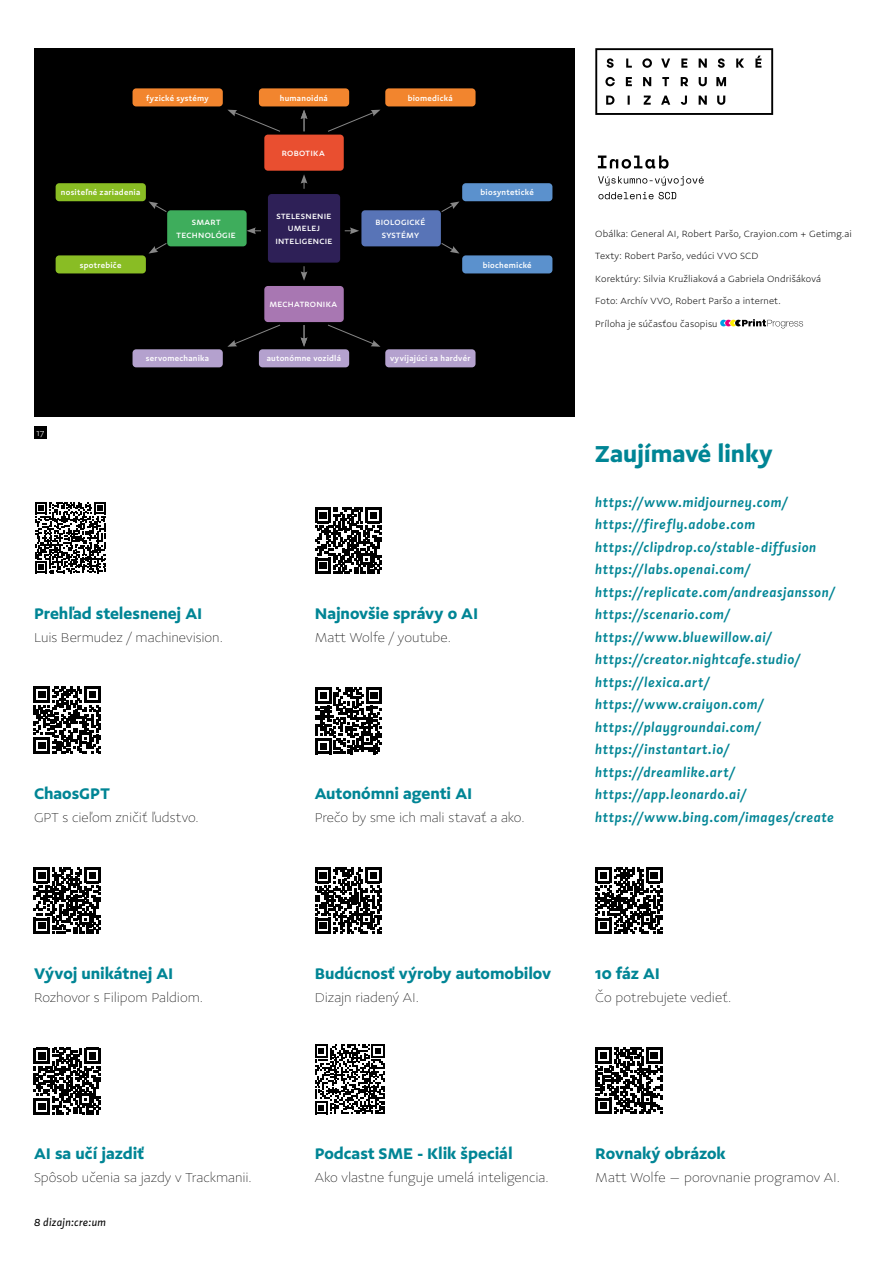
<style>
.page{position:relative;width:893px;height:1263px;background:#fff}
.page>*{position:absolute;margin:0;border:0;box-sizing:border-box;transform-origin:0 0}
.t1{font:700 27px "Doko Sans";letter-spacing:-.005em;color:#008595}
.t2{font:700 18px "Doko Sans";color:#008595}
.t3{font:italic 500 15px/22.5px "Doko Sans";letter-spacing:.04em;color:#008595}
.t4{font:100 15px "Doko Sans";color:#000}
.t5{font:italic 12px "Doko Sans";letter-spacing:.03em;color:#000}
.t6{font:300 10.5px/22.5px "Doko Sans";letter-spacing:.015em;color:#000}
.t7{font:300 10.5px "Doko Sans";color:#fff}
.t8{font:500 8.85px/12.8px "Doko Sans";letter-spacing:.03em;color:#fff;text-align:center}
</style>
<div class="page">
<div style="left:34px;top:48px;width:540px;height:369px;background:#000"></div>
<svg style="left:720px;top:319px;width:83px;height:9px"></svg>
<svg style="left:598px;top:156px;width:106px;height:43px"></svg>
<svg style="left:595px;top:48px;width:178px;height:67px"></svg>
<svg style="left:34px;top:867px;width:66px;height:67px"></svg>
<svg style="left:34px;top:687px;width:66px;height:66px"></svg>
<svg style="left:35px;top:502px;width:71px;height:71px"></svg>
<svg style="left:315px;top:507px;width:66px;height:67px"></svg>
<svg style="left:34px;top:1048px;width:66px;height:66px"></svg>
<svg style="left:315px;top:867px;width:66px;height:67px"></svg>
<svg style="left:315px;top:687px;width:67px;height:67px"></svg>
<svg style="left:315px;top:1044px;width:70px;height:70px"></svg>
<svg style="left:595px;top:867px;width:67px;height:67px"></svg>
<svg style="left:595px;top:1047px;width:67px;height:67px"></svg>
<div style="left:133px;top:88px;width:90px;height:18px;background:#f2852e;border-radius:4px"></div>
<div style="left:385px;top:88px;width:91px;height:18px;background:#f2852e;border-radius:4px"></div>
<div style="left:259px;top:88px;width:90px;height:18px;background:#f2852e;border-radius:4px"></div>
<div style="left:133px;top:349px;width:90px;height:18px;background:#b4a1ce;border-radius:4px"></div>
<div style="left:385px;top:349px;width:91px;height:18px;background:#b4a1ce;border-radius:4px"></div>
<div style="left:259px;top:349px;width:90px;height:18px;background:#b4a1ce;border-radius:4px"></div>
<div style="left:264px;top:135px;width:80px;height:36px;background:#e94f30;border-radius:4px"></div>
<div style="left:264px;top:286px;width:80px;height:36px;background:#a877b2;border-radius:4px"></div>
<div style="left:56px;top:183px;width:90px;height:18px;background:#89bd24;border-radius:4px"></div>
<div style="left:56px;top:255px;width:90px;height:18px;background:#89bd24;border-radius:4px"></div>
<div style="left:462px;top:183px;width:90px;height:18px;background:#5b91cd;border-radius:4px"></div>
<div style="left:462px;top:255px;width:90px;height:18px;background:#5b91cd;border-radius:4px"></div>
<div style="left:361px;top:210px;width:80px;height:36px;background:#5874b7;border-radius:4px"></div>
<div style="left:167px;top:210px;width:80px;height:36px;background:#3ead5c;border-radius:4px"></div>
<div style="left:268px;top:194px;width:72px;height:69px;background:#2e2057;border-radius:4px"></div>
<svg style="left:301px;top:110px;width:6px;height:21px"></svg>
<svg style="left:301px;top:174px;width:6px;height:15px"></svg>
<svg style="left:247px;top:227px;width:14px;height:7px"></svg>
<svg style="left:345px;top:227px;width:14px;height:7px"></svg>
<svg style="left:301px;top:266px;width:6px;height:15px"></svg>
<svg style="left:149px;top:201px;width:18px;height:11px"></svg>
<svg style="left:441px;top:201px;width:18px;height:11px"></svg>
<svg style="left:149px;top:243px;width:18px;height:11px"></svg>
<svg style="left:441px;top:243px;width:18px;height:11px"></svg>
<svg style="left:301px;top:325px;width:6px;height:22px"></svg>
<svg style="left:328px;top:110px;width:52px;height:22px"></svg>
<svg style="left:328px;top:324px;width:52px;height:23px"></svg>
<svg style="left:228px;top:110px;width:52px;height:22px"></svg>
<svg style="left:227px;top:324px;width:54px;height:23px"></svg>
<div style="left:34px;top:426px;width:13px;height:13px;background:#000"></div>
<p class="t8" style="left:146px;top:91px;width:64px">fyzické systémy</p>
<p class="t8" style="left:280px;top:91px;width:50px">humanoidná</p>
<p class="t8" style="left:408px;top:91px;width:47px">biomedická</p>
<p class="t8" style="left:61px;top:186px;width:81px">nositeľné zariadenia</p>
<p class="t8" style="left:80px;top:258px;width:43px">spotrebiče</p>
<p class="t8" style="left:282px;top:146px;width:44px">ROBOTIKA</p>
<p class="t8" style="left:177px;top:216px;width:61px">SMART<br>TECHNOLÓGIE</p>
<p class="t8" style="left:275px;top:209px;width:59px">STELESNENIE<br>UMELEJ<br>INTELIGENCIE</p>
<p class="t8" style="left:269px;top:298px;width:69px">MECHATRONIKA</p>
<p class="t8" style="left:375px;top:216px;width:52px">BIOLOGICKÉ<br>SYSTÉMY</p>
<p class="t8" style="left:481px;top:186px;width:55px">biosyntetické</p>
<p class="t8" style="left:483px;top:258px;width:50px">biochemické</p>
<p class="t8" style="left:146px;top:352px;width:65px">servomechanika</p>
<p class="t8" style="left:267px;top:352px;width:76px">autonómne vozidlá</p>
<p class="t8" style="left:390px;top:352px;width:82px">vyvíjajúci sa hardvér</p>
<p class="t7" style="left:36px;top:425px;width:9px">17</p>
<p class="t2" style="left:34px;top:600px;width:170px">Prehľad stelesnenej AI</p>
<p class="t4" style="left:34px;top:626px;width:190px">Luis Bermudez / machinevision.</p>
<p class="t2" style="left:34px;top:780px;width:77px">ChaosGPT</p>
<p class="t4" style="left:34px;top:806px;width:166px">GPT s cieľom zničiť ľudstvo.</p>
<p class="t2" style="left:315px;top:600px;width:165px">Najnovšie správy o AI</p>
<p class="t4" style="left:315px;top:626px;width:138px">Matt Wolfe / youtube.</p>
<p class="t2" style="left:315px;top:780px;width:159px">Autonómni agenti AI</p>
<p class="t4" style="left:315px;top:806px;width:211px">Prečo by sme ich mali stavať a ako.</p>
<p class="t6" style="left:595px;top:221px;width:258px">Obálka: General AI, Robert Paršo, Crayion.com + Getimg.ai Texty: Robert Paršo, vedúci VVO SCD<br>Korektúry: Silvia Kružliaková a Gabriela Ondrišáková<br>Foto: Archív VVO, Robert Paršo a internet.<br>Príloha je súčasťou časopisu</p>
<h1 class="t1" style="left:595px;top:434px;width:179px">Zaujímavé linky</h1>
<p class="t3" style="left:595px;top:490px;width:241px">https://www.midjourney.com/ https://firefly.adobe.com https://clipdrop.co/stable-diffusion https://labs.openai.com/ https://replicate.com/andreasjansson/ https://scenario.com/ https://www.bluewillow.ai/ https://creator.nightcafe.studio/ https://lexica.art/ https://www.craiyon.com/ https://playgroundai.com/ https://instantart.io/ https://dreamlike.art/ https://app.leonardo.ai/ https://www.bing.com/images/create</p>
<p class="t2" style="left:34px;top:960px;width:141px">Vývoj unikátnej AI</p>
<p class="t4" style="left:34px;top:986px;width:171px">Rozhovor s Filipom Paldiom.</p>
<p class="t2" style="left:315px;top:960px;width:238px">Budúcnosť výroby automobilov</p>
<p class="t4" style="left:315px;top:986px;width:106px">Dizajn riadený AI.</p>
<p class="t2" style="left:595px;top:960px;width:66px">10 fáz AI</p>
<p class="t4" style="left:595px;top:986px;width:137px">Čo potrebujete vedieť.</p>
<p class="t2" style="left:34px;top:1140px;width:111px">AI sa učí jazdiť</p>
<p class="t4" style="left:34px;top:1166px;width:219px">Spôsob učenia sa jazdy v Trackmanii.</p>
<p class="t5" style="left:34px;top:1215px;width:73px">8 dizajn:cre:um</p>
<p class="t2" style="left:315px;top:1140px;width:199px">Podcast SME - Klik špeciál</p>
<p class="t4" style="left:315px;top:1166px;width:236px">Ako vlastne funguje umelá inteligencia.</p>
<p class="t2" style="left:595px;top:1140px;width:132px">Rovnaký obrázok</p>
<p class="t4" style="left:595px;top:1166px;width:246px">Matt Wolfe – porovnanie programov AI.</p>
</div>
